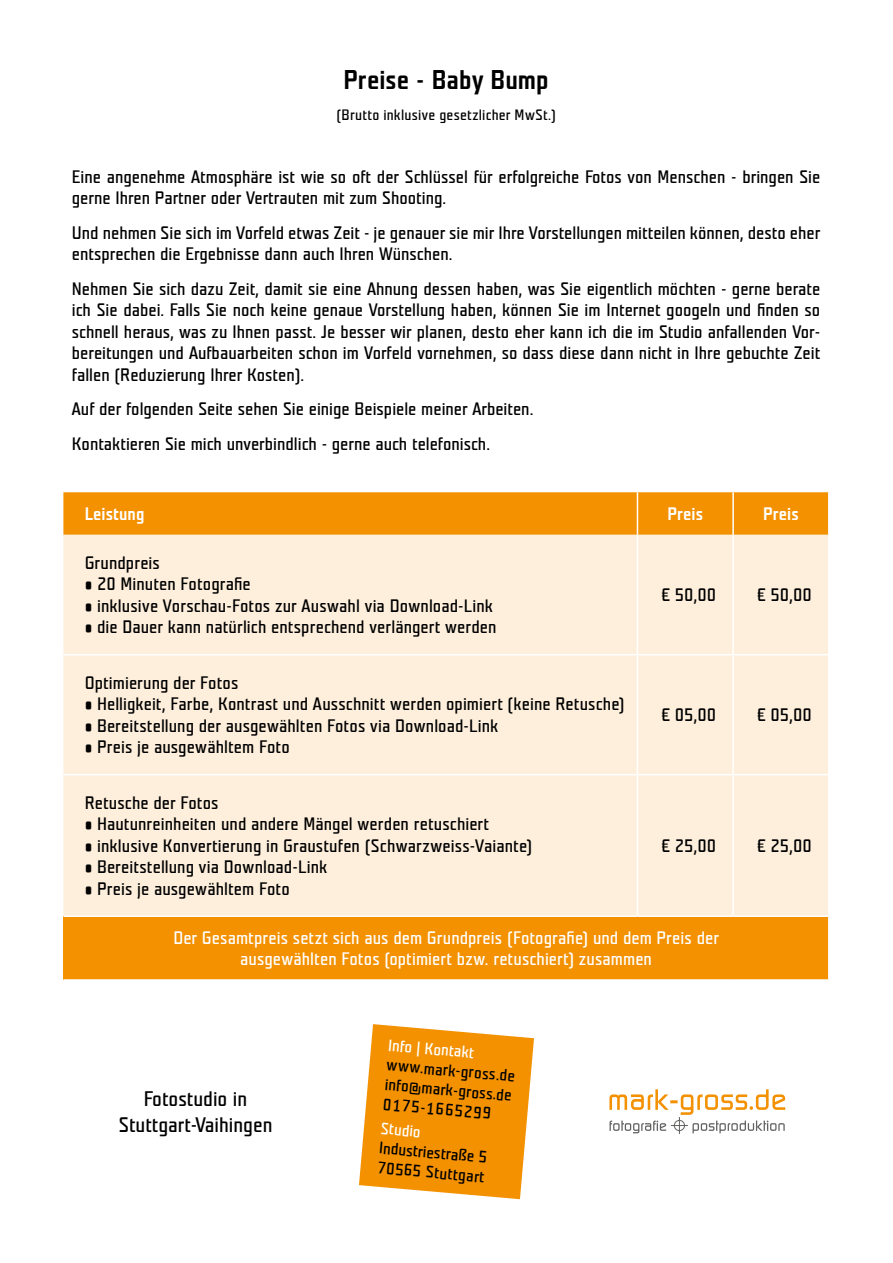
<style>
.page{position:relative;width:893px;height:1263px;background:#fff}
.page>*{position:absolute;margin:0;border:0;box-sizing:border-box;transform-origin:0 0}
.t1{font:27px "Teuton Fett";letter-spacing:.005em;color:#000}
.t2{font:21px/25.2px "Teuton Normal";color:#000;text-align:center}
.t3{font:18px/21.6px "Teuton Normal";color:#000}
.t4{font:18px/21.6px "Teuton Normal";letter-spacing:.005em;color:#fff;text-align:center}
.t5{font:18px "Teuton Fett";letter-spacing:.005em;color:#fff}
.t6{font:16.5px/19.8px "Teuton Normal";color:#000;text-align:justify}
.t7{font:16.5px "Teuton Normal";color:#fff}
.t8{font:15px "Teuton Normal";letter-spacing:.015em;color:#000}
</style>
<div class="page">
<svg style="left:609px;top:1089px;width:176px;height:45px"></svg>
<svg style="left:359px;top:1024px;width:175px;height:175px;background:#f4a125"></svg>
<div style="left:63px;top:492px;width:765px;height:43px;background:#f39100"></div>
<div style="left:63px;top:535px;width:765px;height:380px;background:#feefdc"></div>
<div style="left:63px;top:916px;width:766px;height:64px;background:#f39100"></div>
<hr style="left:732px;top:492px;width:2px;height:43px;background:#fff">
<hr style="left:637px;top:535px;width:1px;height:119px;background:#fff">
<hr style="left:732px;top:535px;width:2px;height:119px;background:#fff">
<hr style="left:637px;top:655px;width:1px;height:119px;background:#fff">
<hr style="left:732px;top:655px;width:2px;height:119px;background:#fff">
<hr style="left:637px;top:775px;width:1px;height:140px;background:#fff">
<hr style="left:732px;top:775px;width:2px;height:140px;background:#fff">
<hr style="left:828px;top:917px;width:2px;height:62px;background:#fff">
<hr style="left:63px;top:654px;width:574px;height:1px;background:#fff">
<hr style="left:637px;top:654px;width:96px;height:1px;background:#fff">
<hr style="left:733px;top:654px;width:97px;height:1px;background:#fff">
<hr style="left:63px;top:774px;width:574px;height:1px;background:#fff">
<hr style="left:637px;top:774px;width:96px;height:1px;background:#fff">
<hr style="left:733px;top:774px;width:97px;height:1px;background:#fff">
<hr style="left:733px;top:915px;width:97px;height:2px;background:#fff">
<hr style="left:63px;top:915px;width:574px;height:2px;background:#fff">
<hr style="left:637px;top:915px;width:96px;height:2px;background:#fff">
<hr style="left:63px;top:979px;width:574px;height:2px;background:#fff">
<hr style="left:637px;top:979px;width:96px;height:2px;background:#fff">
<hr style="left:733px;top:979px;width:97px;height:2px;background:#fff">
<hr style="left:637px;top:492px;width:1px;height:43px;background:#fff">
<p class="t1" style="left:343px;top:66px;width:207px">Preise - Baby Bump</p>
<p class="t8" style="left:336px;top:107px;width:221px">(Brutto inklusive gesetzlicher MwSt.)</p>
<p class="t3" style="left:72px;top:166px;width:750px">Eine angenehme Atmosphäre ist wie so oft der Schlüssel für erfolgreiche Fotos von Menschen - bringen Sie gerne Ihren Partner oder Vertrauten mit zum Shooting.</p>
<p class="t3" style="left:72px;top:222px;width:750px">Und nehmen Sie sich im Vorfeld etwas Zeit - je genauer sie mir Ihre Vorstellungen mitteilen können, desto eher entsprechen die Ergebnisse dann auch Ihren Wünschen.</p>
<p class="t3" style="left:72px;top:278px;width:750px;text-align:justify">Nehmen Sie sich dazu Zeit, damit sie eine Ahnung dessen haben, was Sie eigentlich möchten - gerne berate ich Sie dabei. Falls Sie noch keine genaue Vorstellung haben, können Sie im Internet googeln und finden so schnell heraus, was zu Ihnen passt. Je besser wir planen, desto eher kann ich die im Studio anfallenden Vor&shy;bereitungen und Aufbauarbeiten schon im Vorfeld vornehmen, so dass diese dann nicht in Ihre gebuchte Zeit fallen (Reduzierung Ihrer Kosten).</p>
<p class="t3" style="left:72px;top:399px;width:463px">Auf der folgenden Seite sehen Sie einige Beispiele meiner Arbeiten.</p>
<p class="t3" style="left:72px;top:433px;width:420px">Kontaktieren Sie mich unverbindlich - gerne auch telefonisch.</p>
<p class="t5" style="left:85px;top:505px;width:61px">Leistung</p>
<p class="t5" style="left:667px;top:505px;width:37px">Preis</p>
<p class="t5" style="left:763px;top:505px;width:37px">Preis</p>
<p class="t3" style="left:85px;top:552px;width:77px">Grundpreis</p>
<p class="t3" style="left:85px;top:574px;width:168px">• 20 Minuten Fotografie</p>
<p class="t3" style="left:85px;top:595px;width:410px">• inklusive Vorschau-Fotos zur Auswahl via Download-Link</p>
<p class="t3" style="left:85px;top:617px;width:413px">• die Dauer kann natürlich entsprechend verlängert werden</p>
<p class="t3" style="left:662px;top:585px;width:56px">€ 50,00</p>
<p class="t3" style="left:757px;top:585px;width:56px">€ 50,00</p>
<p class="t3" style="left:85px;top:672px;width:155px">Optimierung der Fotos</p>
<p class="t3" style="left:85px;top:694px;width:541px">• Helligkeit, Farbe, Kontrast und Ausschnitt werden opimiert (keine Retusche)</p>
<p class="t3" style="left:85px;top:715px;width:415px">• Bereitstellung der ausgewählten Fotos via Download-Link</p>
<p class="t3" style="left:85px;top:737px;width:207px">• Preis je ausgewähltem Foto</p>
<p class="t3" style="left:85px;top:792px;width:135px">Retusche der Fotos</p>
<p class="t3" style="left:85px;top:814px;width:406px">• Hautunreinheiten und andere Mängel werden retuschiert</p>
<p class="t3" style="left:85px;top:835px;width:449px">• inklusive Konvertierung in Graustufen (Schwarzweiss-Vaiante)</p>
<p class="t3" style="left:85px;top:857px;width:244px">• Bereitstellung via Download-Link</p>
<p class="t3" style="left:85px;top:878px;width:207px">• Preis je ausgewähltem Foto</p>
<p class="t3" style="left:662px;top:705px;width:56px">€ 05,00</p>
<p class="t3" style="left:757px;top:705px;width:56px">€ 05,00</p>
<p class="t3" style="left:662px;top:835px;width:56px">€ 25,00</p>
<p class="t3" style="left:757px;top:835px;width:56px">€ 25,00</p>
<p class="t4" style="left:173px;top:927px;width:547px">Der Gesamtpreis setzt sich aus dem Grundpreis (Fotografie) und dem Preis der ausgewählten Fotos (optimiert bzw. retuschiert) zusammen</p>
<p class="t2" style="left:119px;top:1087px;width:155px">Fotostudio in<br>Stuttgart-Vaihingen</p>
<p class="t7" style="left:389px;top:1037px;width:88px;rotate:5deg">Info | Kontakt</p>
<p class="t6" style="left:387px;top:1055px;width:130px;rotate:5deg">www.mark-gross.de info@mark-gross.de 0175-1665299</p>
<p class="t7" style="left:382px;top:1120px;width:41px;rotate:5deg">Studio</p>
<p class="t6" style="left:380px;top:1138px;width:110px;rotate:5deg">Industriestraße 5<br>70565 Stuttgart</p>
</div>
